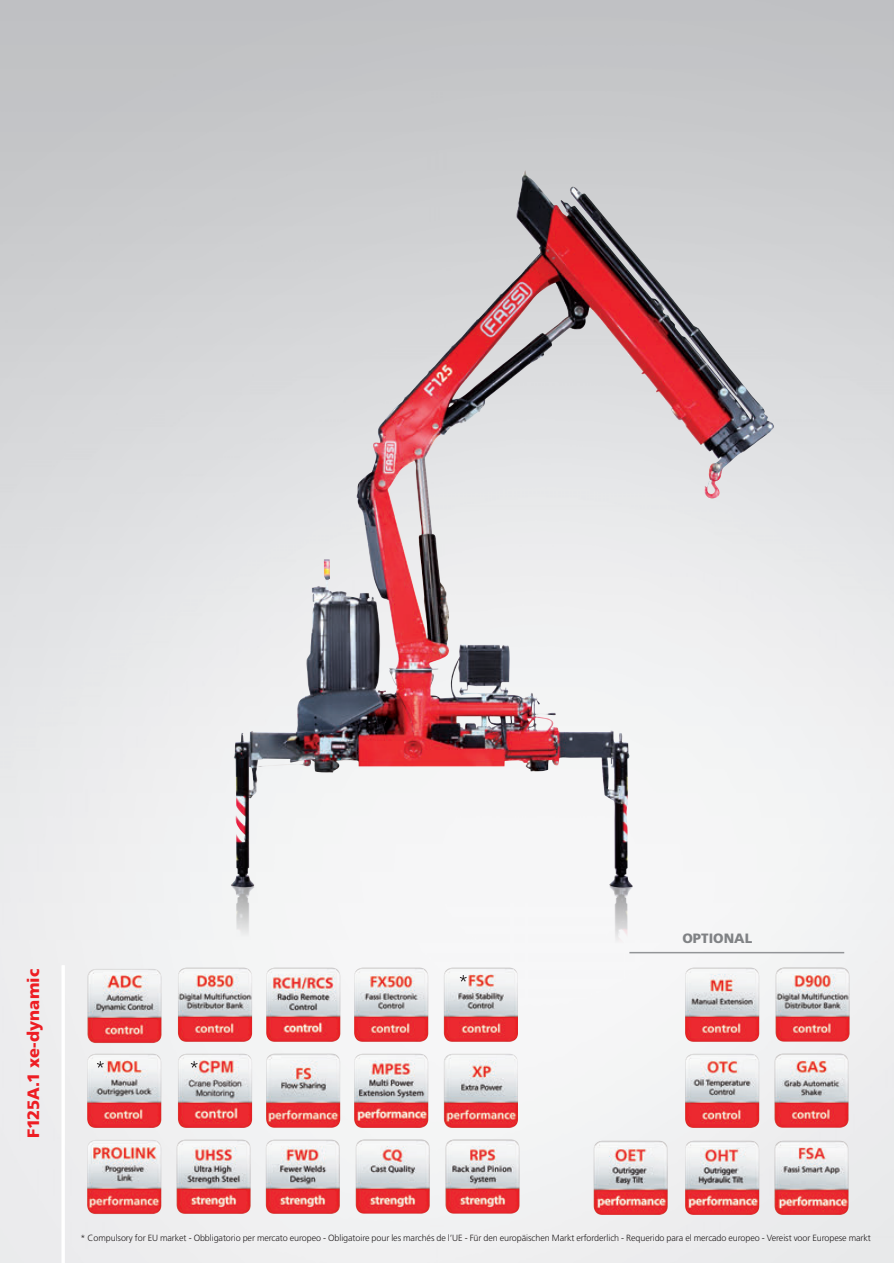
<style>
.page{position:relative;width:894px;height:1263px;background:#fff}
.page>*{position:absolute;margin:0;border:0;box-sizing:border-box;transform-origin:0 0}
.t1{font:900 16.5px "Frutiger";letter-spacing:-.005em;color:#ee1d23}
.t2{font:900 13.5px "Frutiger";color:#808285}
.t3{font:300 9px "Frutiger";letter-spacing:-.01em;color:#231f20}
</style>
<div class="page">
<img style="left:0;top:0;width:894px;height:1263px">
<hr style="left:62px;top:965px;width:3px;height:298px;background:#fff">
<hr style="left:629px;top:952px;width:215px;height:1px;background:#939598">
<img style="left:356px;top:1139px;width:65px;height:8px">
<img style="left:266px;top:1140px;width:65px;height:7px">
<img style="left:354px;top:1000px;width:65px;height:33px">
<img style="left:87px;top:969px;width:65px;height:7px">
<img style="left:178px;top:968px;width:53px;height:8px">
<img style="left:354px;top:1054px;width:65px;height:65px">
<img style="left:176px;top:1140px;width:66px;height:7px">
<img style="left:445px;top:1139px;width:65px;height:8px">
<img style="left:178px;top:1054px;width:65px;height:8px">
<svg style="left:191px;top:1061px;width:7px;height:7px"></svg>
<img style="left:87px;top:1054px;width:65px;height:7px">
<svg style="left:97px;top:1061px;width:7px;height:7px"></svg>
<img style="left:444px;top:1000px;width:65px;height:33px">
<img style="left:87px;top:1140px;width:65px;height:6px">
<img style="left:444px;top:1054px;width:65px;height:65px">
<img style="left:266px;top:1053px;width:65px;height:8px">
<img style="left:775px;top:967px;width:65px;height:9px">
<img style="left:685px;top:1054px;width:65px;height:65px">
<img style="left:685px;top:968px;width:65px;height:65px">
<img style="left:774px;top:1053px;width:65px;height:9px">
<img style="left:685px;top:1141px;width:65px;height:7px">
<img style="left:593px;top:1141px;width:65px;height:7px">
<img style="left:774px;top:1141px;width:65px;height:7px">
<img style="left:231px;top:884px;width:402px;height:116px">
<img style="left:305px;top:179px;width:235px;height:515px">
<h1 class="t1" style="left:23px;top:1138px;width:170px;rotate:-90deg">F125A.1 xe-dynamic</h1>
<h2 class="t2" style="left:682px;top:930px;width:71px">OPTIONAL</h2>
<p class="t3" style="left:81px;top:1232px;width:791px">* Compulsory for EU market - Obbligatorio per mercato europeo - Obligatoire pour les marchés de l’UE - Für den europäischen Markt erforderlich - Requerido para el mercado europeo - Vereist voor Europese markt</p>
</div>
